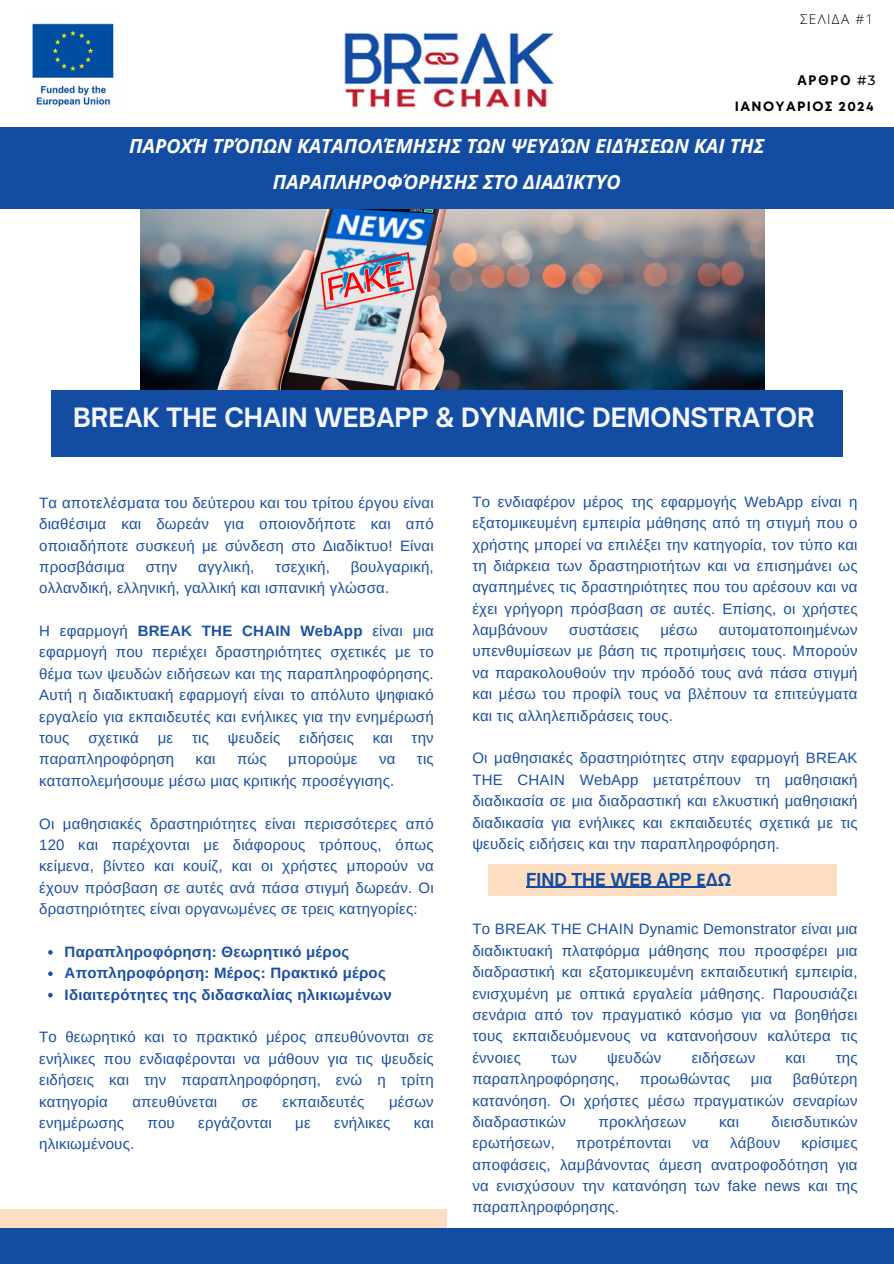
<style>
.page{position:relative;width:894px;height:1264px;background:#fff}
.page>*{position:absolute;margin:0;border:0;box-sizing:border-box;transform-origin:0 0}
.t1{font:700 25.5px "Open Sauce One";color:#f4f6fc}
.t2{font:italic 700 19.5px/36px "Open Sans";color:#fff;text-align:center}
.t3{font:700 17.1px "Open Sauce One";color:#134da3}
.t4{font:15px/21.3px "Arimo";letter-spacing:.015em;color:#1a4fa5;text-align:justify}
.t5{font:700 15px "Arimo";letter-spacing:.015em;color:#1a4fa5}
.t6{font:700 13.5px "Mont";letter-spacing:.1em;color:#000}
.t7{font:300 13.5px "Open Sans";letter-spacing:.1em;color:#000}
.t8{font:700 13.5px "Noto Sans";letter-spacing:.1em;color:#000}
.s1{font-family:"Montserrat";font-weight:500}
.s2{font-weight:700}
.s3{font-family:"Noto Sans"}
</style>
<div class="page">
<img style="left:140px;top:209px;width:624px;height:181px">
<div style="left:0;top:128px;width:893px;height:81px;background:#134da3"></div>
<div style="left:51px;top:390px;width:791px;height:67px;background:#134da3"></div>
<img style="left:32px;top:23px;width:82px;height:84px">
<img style="left:344px;top:32px;width:210px;height:76px">
<div style="left:0;top:1209px;width:446px;height:54px;background:#fddec1"></div>
<svg style="left:48px;top:950px;width:5px;height:4px"></svg>
<svg style="left:48px;top:971px;width:5px;height:5px"></svg>
<svg style="left:48px;top:992px;width:5px;height:5px"></svg>
<div style="left:0;top:1228px;width:893px;height:35px;background:#134da3"></div>
<div style="left:487px;top:864px;width:349px;height:31px;background:#fddec1"></div>
<hr style="left:526px;top:886px;width:179px;height:1px;background:#134da3">
<p class="t7" style="left:799px;top:9px;width:74px">ΣΕΛΙΔΑ #1</p>
<p class="t8" style="left:797px;top:71px;width:80px">ΑΡΘΡΟ <span class="s1">#3</span></p>
<p class="t6" style="left:734px;top:101px;width:140px">ΙΑΝΟΥΑΡΙΟΣ 2024</p>
<p class="t2" style="left:129px;top:127px;width:636px">ΠΑΡΟΧΉ ΤΡΌΠΩΝ ΚΑΤΑΠΟΛΈΜΗΣΗΣ ΤΩΝ ΨΕΥΔΏΝ ΕΙΔΉΣΕΩΝ ΚΑΙ ΤΗΣ<br>ΠΑΡΑΠΛΗΡΟΦΌΡΗΣΗΣ ΣΤΟ ΔΙΑΔΊΚΤΥΟ</p>
<p class="t1" style="left:73px;top:401px;width:742px">BREAK THE CHAIN WEBAPP &amp; DYNAMIC DEMONSTRATOR</p>
<p class="t4" style="left:39px;top:492px;width:396px">Τα αποτελέσματα του δεύτερου και του τρίτου έργου είναι διαθέσιμα και δωρεάν για οποιονδήποτε και από οποιαδήποτε συσκευή με σύνδεση στο Διαδίκτυο! Είναι προσβάσιμα</p>
<p class="t4" style="left:39px;top:556px;width:396px;text-indent:311px">βουλγαρική, ολλανδική, ελληνική, γαλλική και ισπανική γλώσσα.</p>
<h1 class="t4" style="left:39px;top:620px;width:396px">Η εφαρμογή <span class="s2">BREAK THE CHAIN WebApp</span> είναι μια εφαρμογή που περιέχει δραστηριότητες σχετικές με το θέμα των ψευδών ειδήσεων και της παραπληροφόρησης.<br>Αυτή η διαδικτυακή εφαρμογή είναι το απόλυτο ψηφιακό εργαλείο για εκπαιδευτές και ενήλικες για την ενημέρωσή τους</h1>
<p class="t4" style="left:146px;top:556px;width:33px">στην</p>
<p class="t4" style="left:198px;top:556px;width:58px">αγγλική,</p>
<p class="t4" style="left:275px;top:556px;width:56px">τσεχική,</p>
<h1 class="t4" style="left:88px;top:727px;width:52px">σχετικά</h1>
<h1 class="t4" style="left:158px;top:727px;width:17px">με</h1>
<h1 class="t4" style="left:192px;top:727px;width:18px">τις</h1>
<h1 class="t4" style="left:228px;top:727px;width:54px">ψευδείς</h1>
<h1 class="t4" style="left:299px;top:727px;width:56px">ειδήσεις</h1>
<h1 class="t4" style="left:373px;top:727px;width:21px">και</h1>
<h1 class="t4" style="left:411px;top:727px;width:24px">την</h1>
<h1 class="t4" style="left:39px;top:748px;width:136px">παραπληροφόρηση</h1>
<h1 class="t4" style="left:195px;top:748px;width:21px">και</h1>
<h1 class="t4" style="left:237px;top:748px;width:31px">πώς</h1>
<h1 class="t4" style="left:288px;top:748px;width:71px">μπορούμε</h1>
<h1 class="t4" style="left:379px;top:748px;width:18px">να</h1>
<h1 class="t4" style="left:417px;top:748px;width:18px">τις</h1>
<h1 class="t4" style="left:39px;top:770px;width:357px">καταπολεμήσουμε μέσω μιας κριτικής προσέγγισης.</h1>
<p class="t4" style="left:39px;top:812px;width:396px">Οι μαθησιακές δραστηριότητες είναι περισσότερες από 120 και παρέχονται με διάφορους τρόπους, όπως κείμενα, βίντεο και κουίζ, και οι χρήστες μπορούν να έχουν πρόσβαση σε αυτές ανά πάσα στιγμή δωρεάν. Οι δραστηριότητες είναι οργανωμένες σε τρεις κατηγορίες:</p>
<p class="t5" style="left:65px;top:943px;width:286px">Παραπληροφόρηση: Θεωρητικό μέρος</p>
<p class="t5" style="left:65px;top:964px;width:322px">Αποπληροφόρηση: Μέρος: Πρακτικό μέρος</p>
<h3 class="t5" style="left:65px;top:986px;width:328px">Ιδιαιτερότητες της διδασκαλίας ηλικιωμένων</h3>
<p class="t4" style="left:39px;top:1026px;width:396px">Το θεωρητικό και το πρακτικό μέρος απευθύνονται σε ενήλικες που ενδιαφέρονται να μάθουν για τις ψευδείς ειδήσεις και την παραπληροφόρηση, ενώ η τρίτη κατηγορία</p>
<p class="t4" style="left:132px;top:1090px;width:86px">απευθύνεται</p>
<p class="t4" style="left:242px;top:1090px;width:18px">σε</p>
<p class="t4" style="left:282px;top:1090px;width:83px">εκπαιδευτές</p>
<p class="t4" style="left:389px;top:1090px;width:46px">μέσων</p>
<p class="t4" style="left:39px;top:1112px;width:86px">ενημέρωσης</p>
<p class="t4" style="left:147px;top:1112px;width:29px">που</p>
<p class="t4" style="left:198px;top:1112px;width:75px">εργάζονται</p>
<p class="t4" style="left:295px;top:1112px;width:17px">με</p>
<p class="t4" style="left:334px;top:1112px;width:58px">ενήλικες</p>
<p class="t4" style="left:414px;top:1112px;width:21px">και</p>
<p class="t4" style="left:39px;top:1133px;width:97px">ηλικιωμένους.</p>
<h4 class="t4" style="left:472px;top:491px;width:386px">Το ενδιαφέρον μέρος της εφαρμογής WebApp είναι η εξατομικευμένη εμπειρία μάθησης από τη στιγμή που ο χρήστης μπορεί να επιλέξει την κατηγορία, τον τύπο και τη διάρκεια των δραστηριοτήτων και να επισημάνει ως αγαπημένες τις δραστηριότητες που του αρέσουν και να έχει γρήγορη πρόσβαση σε αυτές. Επίσης, οι χρήστες λαμβάνουν</h4>
<h4 class="t4" style="left:472px;top:619px;width:386px;text-indent:246px">αυτοματοποιημένων υπενθυμίσεων με βάση τις προτιμήσεις τους. Μπορούν να παρακολουθούν την πρόοδό τους ανά πάσα στιγμή και μέσω του προφίλ τους να βλέπουν τα επιτεύγματα και τις αλληλεπιδράσεις τους.</h4>
<h4 class="t4" style="left:472px;top:747px;width:386px">Οι μαθησιακές δραστηριότητες στην εφαρμογή BREAK THE CHAIN WebApp μετατρέπουν τη μαθησιακή διαδικασία σε μια διαδραστική και ελκυστική μαθησιακή διαδικασία για ενήλικες και εκπαιδευτές σχετικά με τις ψευδείς ειδήσεις και την παραπληροφόρηση.</h4>
<h4 class="t4" style="left:569px;top:619px;width:71px">συστάσεις</h4>
<h4 class="t4" style="left:660px;top:619px;width:38px">μέσω</h4>
<p class="t3" style="left:526px;top:868px;width:206px">FIND THE WEB APP <span class="s3">Ε</span>Δ<span class="s3">Ω</span></p>
<h2 class="t4" style="left:472px;top:918px;width:386px">Το BREAK THE CHAIN Dynamic Demonstrator είναι μια διαδικτυακή πλατφόρμα μάθησης που προσφέρει μια διαδραστική και εξατομικευμένη εκπαιδευτική εμπειρία, ενισχυμένη με οπτικά εργαλεία μάθησης. Παρουσιάζει σενάρια από τον πραγματικό κόσμο για να βοηθήσει τους εκπαιδευόμενους να κατανοήσουν καλύτερα τις έννοιες</h2>
<h2 class="t4" style="left:551px;top:1046px;width:27px">των</h2>
<h2 class="t4" style="left:607px;top:1046px;width:56px">ψευδών</h2>
<h2 class="t4" style="left:691px;top:1046px;width:65px">ειδήσεων</h2>
<h2 class="t4" style="left:785px;top:1046px;width:21px">και</h2>
<h2 class="t4" style="left:835px;top:1046px;width:23px">της</h2>
<h2 class="t4" style="left:472px;top:1068px;width:148px">παραπληροφόρησης,</h2>
<h2 class="t4" style="left:639px;top:1068px;width:92px">προωθώντας</h2>
<h2 class="t4" style="left:750px;top:1068px;width:23px">μια</h2>
<h2 class="t4" style="left:472px;top:1068px;width:386px;text-indent:320px">βαθύτερη κατανόηση. Οι χρήστες μέσω πραγματικών σεναρίων διαδραστικών</h2>
<h2 class="t4" style="left:598px;top:1111px;width:89px">προκλήσεων</h2>
<h2 class="t4" style="left:718px;top:1111px;width:21px">και</h2>
<h2 class="t4" style="left:771px;top:1111px;width:87px">διεισδυτικών</h2>
<h2 class="t4" style="left:472px;top:1132px;width:386px;text-indent:329px">κρίσιμες αποφάσεις, λαμβάνοντας άμεση ανατροφοδότηση για να ενισχύσουν την κατανόηση των fake news και της παραπληροφόρησης.</h2>
<h2 class="t4" style="left:472px;top:1132px;width:84px">ερωτήσεων,</h2>
<h2 class="t4" style="left:576px;top:1132px;width:96px">προτρέπονται</h2>
<h2 class="t4" style="left:692px;top:1132px;width:18px">να</h2>
<h2 class="t4" style="left:730px;top:1132px;width:51px">λάβουν</h2>
</div>
